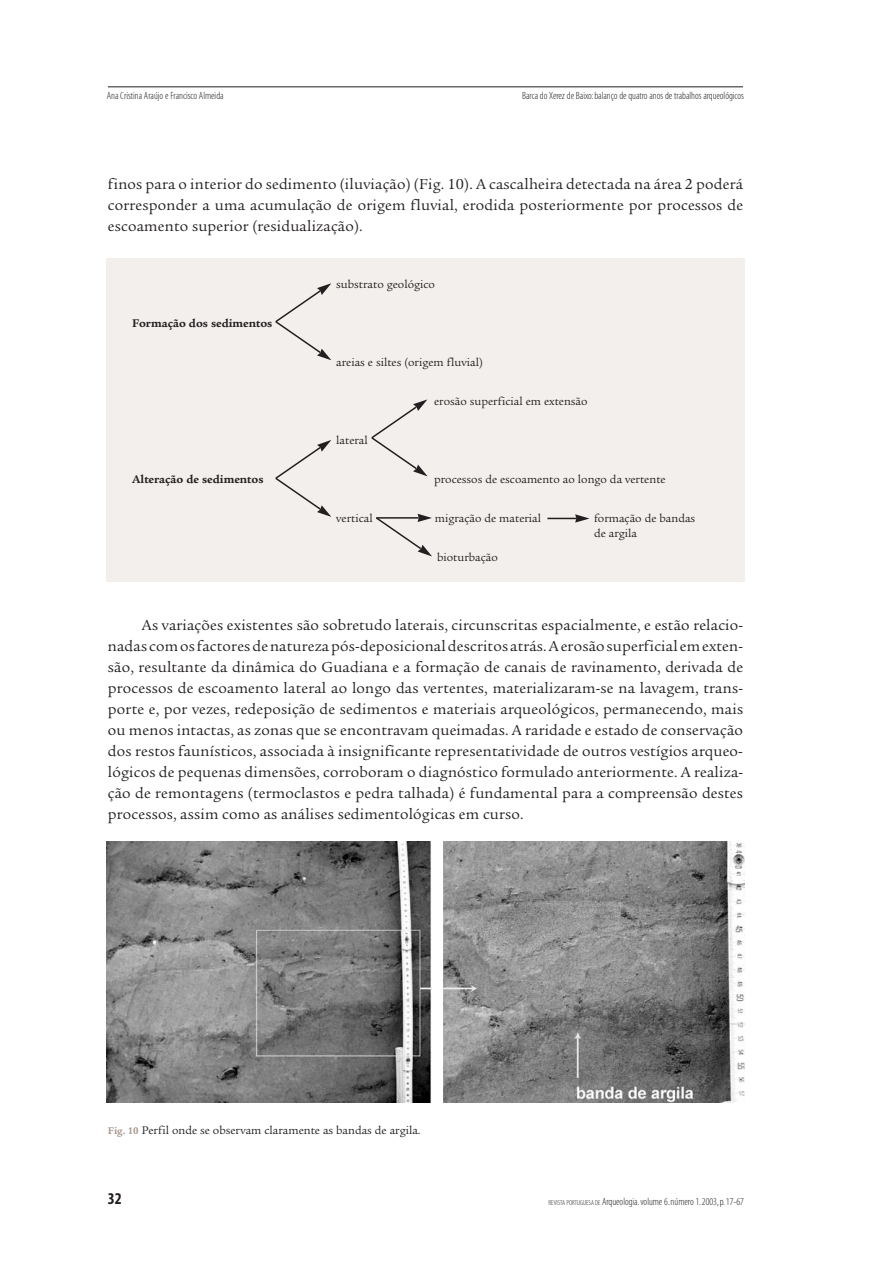
<style>
.page{position:relative;width:893px;height:1262px;background:#fff}
.page>*{position:absolute;margin:0;border:0;box-sizing:border-box;transform-origin:0 0}
.t1{font:16.5px "Myriad MM 700 300";color:#231f20}
.t2{font:15.75px/21px "Legacy Serif";letter-spacing:.015em;color:#231f20;text-align:justify}
.t3{font:12px/15px "Legacy Serif";color:#231f20}
.t4{font:700 12px "Legacy Serif";color:#231f20}
.t5{font:10.5px "Myriad MM 215 300";color:#231f20}
.s1{font-weight:700;font-size:10.5px;color:#a6978d}
.s2{font-size:7.2px}
</style>
<div class="page">
<hr style="left:108px;top:87px;width:635px;height:1px;background:#231f20">
<div style="left:106px;top:259px;width:638px;height:323px;background:#f2efed"></div>
<svg style="left:275px;top:283px;width:56px;height:77px"></svg>
<svg style="left:275px;top:440px;width:56px;height:77px"></svg>
<svg style="left:371px;top:399px;width:56px;height:77px"></svg>
<svg style="left:547px;top:514px;width:42px;height:8px"></svg>
<svg style="left:376px;top:514px;width:56px;height:42px"></svg>
<img style="left:106px;top:841px;width:638px;height:261px">
<div style="left:432px;top:838px;width:11px;height:267px;background:#fff"></div>
<p class="t5" style="left:107px;top:92px;width:118px">Ana Cristina Araújo e Francisco Almeida</p>
<p class="t5" style="left:522px;top:92px;width:223px">Barca do Xerez de Baixo:balanço de quatro anos de trabalhos arqueológicos</p>
<p class="t2" style="left:108px;top:175px;width:637px">finos para o interior do sedimento (iluviação) (Fig. 10). A cascalheira detectada na área 2 poderá corresponder a uma acumulação de origem fluvial, erodida posteriormente por processos de escoamento superior (residualização).</p>
<p class="t4" style="left:132px;top:318px;width:142px">Formação dos sedimentos</p>
<p class="t3" style="left:336px;top:278px;width:100px">substrato geológico</p>
<p class="t3" style="left:336px;top:356px;width:148px">areias e siltes (origem fluvial)</p>
<p class="t3" style="left:434px;top:395px;width:155px">erosão superficial em extensão</p>
<p class="t3" style="left:336px;top:434px;width:33px">lateral</p>
<p class="t4" style="left:132px;top:474px;width:133px">Alteração de sedimentos</p>
<p class="t3" style="left:434px;top:473px;width:233px">processos de escoamento ao longo da vertente</p>
<p class="t3" style="left:336px;top:512px;width:38px">vertical</p>
<p class="t3" style="left:435px;top:512px;width:108px">migração de material</p>
<p class="t3" style="left:594px;top:512px;width:103px">formação de bandas de argila</p>
<p class="t3" style="left:437px;top:551px;width:62px">bioturbação</p>
<p class="t2" style="left:108px;top:616px;width:636px;text-indent:34px">As variações existentes são sobretudo laterais, circunscritas espacialmente, e estão relacio&shy;nadas com os factores de natureza pós-deposicional descritos atrás. A erosão superficial em exten&shy;são, resultante da dinâmica do Guadiana e a formação de canais de ravinamento, derivada de processos de escoamento lateral ao longo das vertentes, materializaram-se na lavagem, trans&shy;porte e, por vezes, redeposição de sedimentos e materiais arqueológicos, permanecendo, mais ou menos intactas, as zonas que se encontravam queimadas. A raridade e estado de conservação dos restos faunísticos, associada à insignificante representatividade de outros vestígios arqueo&shy;lógicos de pequenas dimensões, corroboram o diagnóstico formulado anteriormente. A realiza&shy;ção de remontagens (termoclastos e pedra talhada) é fundamental para a compreensão destes processos, assim como as análises sedimentológicas em curso.</p>
<p class="t3" style="left:108px;top:1123px;width:314px"><span class="s1">Fig. 10</span> Perfil onde se observam claramente as bandas de argila.</p>
<p class="t1" style="left:108px;top:1192px;width:16px">32</p>
<p class="t5" style="left:548px;top:1197px;width:197px"><span class="s2">REVISTA PORTUGUESA DE</span> Arqueologia.volume 6.número 1.2003,p.17-67</p>
</div>
